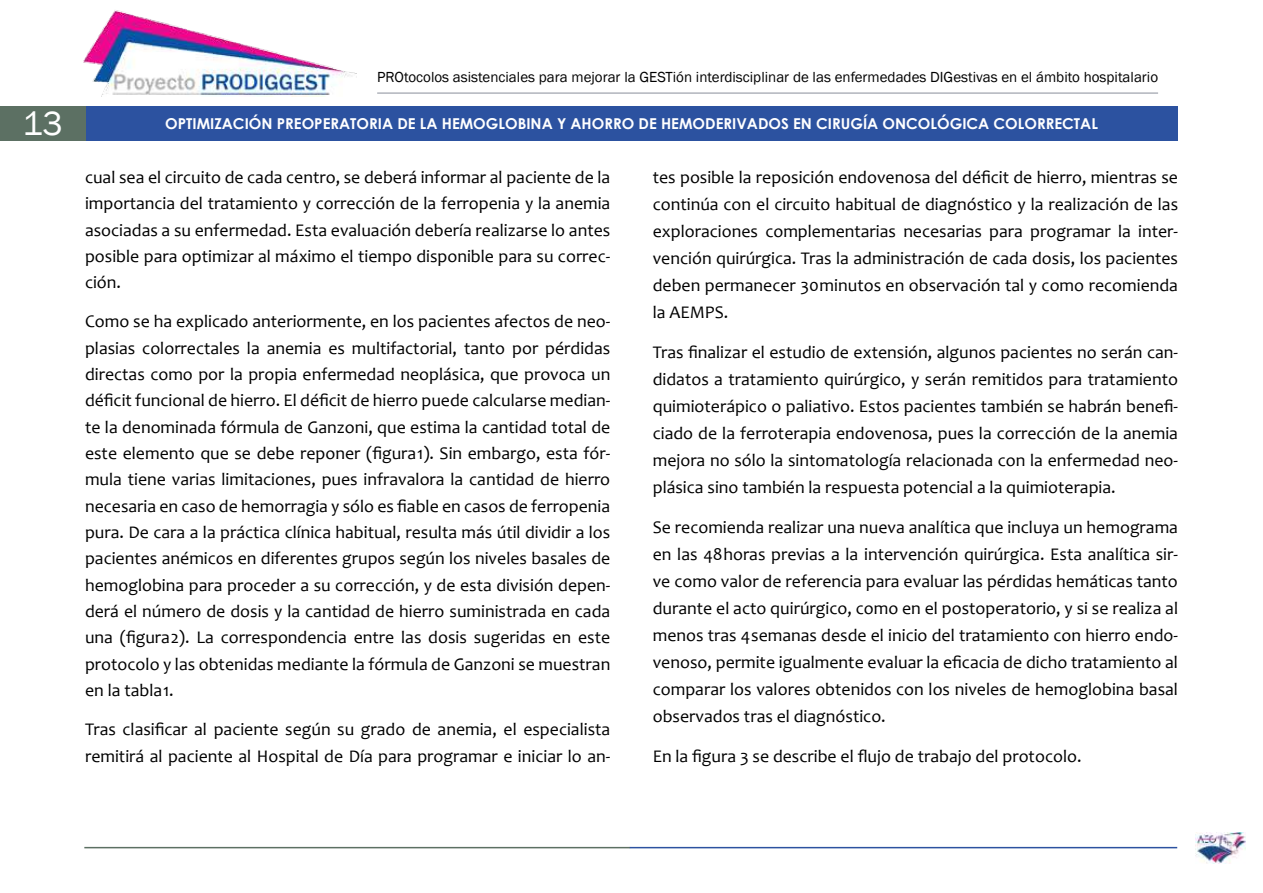
<style>
.page{position:relative;width:1263px;height:893px;background:#fff}
.page>*{position:absolute;margin:0;border:0;box-sizing:border-box;transform-origin:0 0}
.t1{font:34.5px "Franklin Gothic";color:#fff}
.t2{font:17.85px/27px "Candara";color:#000;text-align:justify}
.t3{font:15px "Franklin Gothic";color:#000}
.t4{font:700 15px "Century Gothic";color:#fff}
</style>
<div class="page">
<img style="left:83px;top:10px;width:273px;height:87px">
<hr style="left:377px;top:92px;width:781px;height:2px;background:#b1b4bc">
<div style="left:85px;top:106px;width:1093px;height:34px;background:#2c52a0"></div>
<div style="left:0;top:106px;width:85px;height:34px;background:#5c7063"></div>
<hr style="left:84px;top:847px;width:546px;height:1px;background:#5c7063">
<hr style="left:630px;top:847px;width:547px;height:1px;background:#2c52a0">
<img style="left:1196px;top:833px;width:49px;height:31px">
<p class="t3" style="left:377px;top:67px;width:782px">PROtocolos asistenciales para mejorar la GESTión interdisciplinar de las enfermedades DIGestivas en el ámbito hospitalario</p>
<h1 class="t1" style="left:22px;top:102px;width:42px">13</h1>
<p class="t4" style="left:165px;top:114px;width:934px">OPTIMIZACIÓN PREOPERATORIA DE LA HEMOGLOBINA Y AHORRO DE HEMODERIVADOS EN CIRUGÍA ONCOLÓGICA COLORRECTAL</p>
<p class="t2" style="left:85px;top:164px;width:527px;line-height:26.2px">cual sea el circuito de cada centro, se deberá informar al paciente de la importancia del tratamiento y corrección de la ferropenia y la anemia asociadas a su enfermedad. Esta evaluación debería realizarse lo antes posible para optimizar al máximo el tiempo disponible para su correc&shy;ción.</p>
<p class="t2" style="left:85px;top:308px;width:527px;line-height:26.4px">Como se ha explicado anteriormente, en los pacientes afectos de neo&shy;plasias colorrectales la anemia es multifactorial, tanto por pérdidas directas como por la propia enfermedad neoplásica, que provoca un déficit funcional de hierro. El déficit de hierro puede calcularse median&shy;te la denominada fórmula de Ganzoni, que estima la cantidad total de este elemento que se debe reponer (figura1). Sin embargo, esta fór&shy;mula tiene varias limitaciones, pues infravalora la cantidad de hierro necesaria en caso de hemorragia y sólo es fiable en casos de ferropenia pura. De cara a la práctica clínica habitual, resulta más útil dividir a los pacientes anémicos en diferentes grupos según los niveles basales de hemoglobina para proceder a su corrección, y de esta división depen&shy;derá el número de dosis y la cantidad de hierro suministrada en cada una (figura2). La correspondencia entre las dosis sugeridas en este protocolo y las obtenidas mediante la fórmula de Ganzoni se muestran en la tabla1.</p>
<p class="t2" style="left:85px;top:716px;width:527px;line-height:26.2px">Tras clasificar al paciente según su grado de anemia, el especialista remitirá al paciente al Hospital de Día para programar e iniciar lo an-</p>
<p class="t2" style="left:653px;top:164px;width:527px">tes posible la reposición endovenosa del déficit de hierro, mientras se continúa con el circuito habitual de diagnóstico y la realización de las exploraciones complementarias necesarias para programar la inter&shy;vención quirúrgica. Tras la administración de cada dosis, los pacientes deben permanecer 30minutos en observación tal y como recomienda la AEMPS.</p>
<p class="t2" style="left:653px;top:338px;width:527px">Tras finalizar el estudio de extensión, algunos pacientes no serán can&shy;didatos a tratamiento quirúrgico, y serán remitidos para tratamiento quimioterápico o paliativo. Estos pacientes también se habrán benefi&shy;ciado de la ferroterapia endovenosa, pues la corrección de la anemia mejora no sólo la sintomatología relacionada con la enfermedad neo&shy;plásica sino también la respuesta potencial a la quimioterapia.</p>
<p class="t2" style="left:653px;top:513px;width:527px">Se recomienda realizar una nueva analítica que incluya un hemograma en las 48horas previas a la intervención quirúrgica. Esta analítica sir&shy;ve como valor de referencia para evaluar las pérdidas hemáticas tanto durante el acto quirúrgico, como en el postoperatorio, y si se realiza al menos tras 4semanas desde el inicio del tratamiento con hierro endo&shy;venoso, permite igualmente evaluar la eficacia de dicho tratamiento al comparar los valores obtenidos con los niveles de hemoglobina basal observados tras el diagnóstico.</p>
<p class="t2" style="left:653px;top:742px;width:430px">En la figura 3 se describe el flujo de trabajo del protocolo.</p>
</div>
